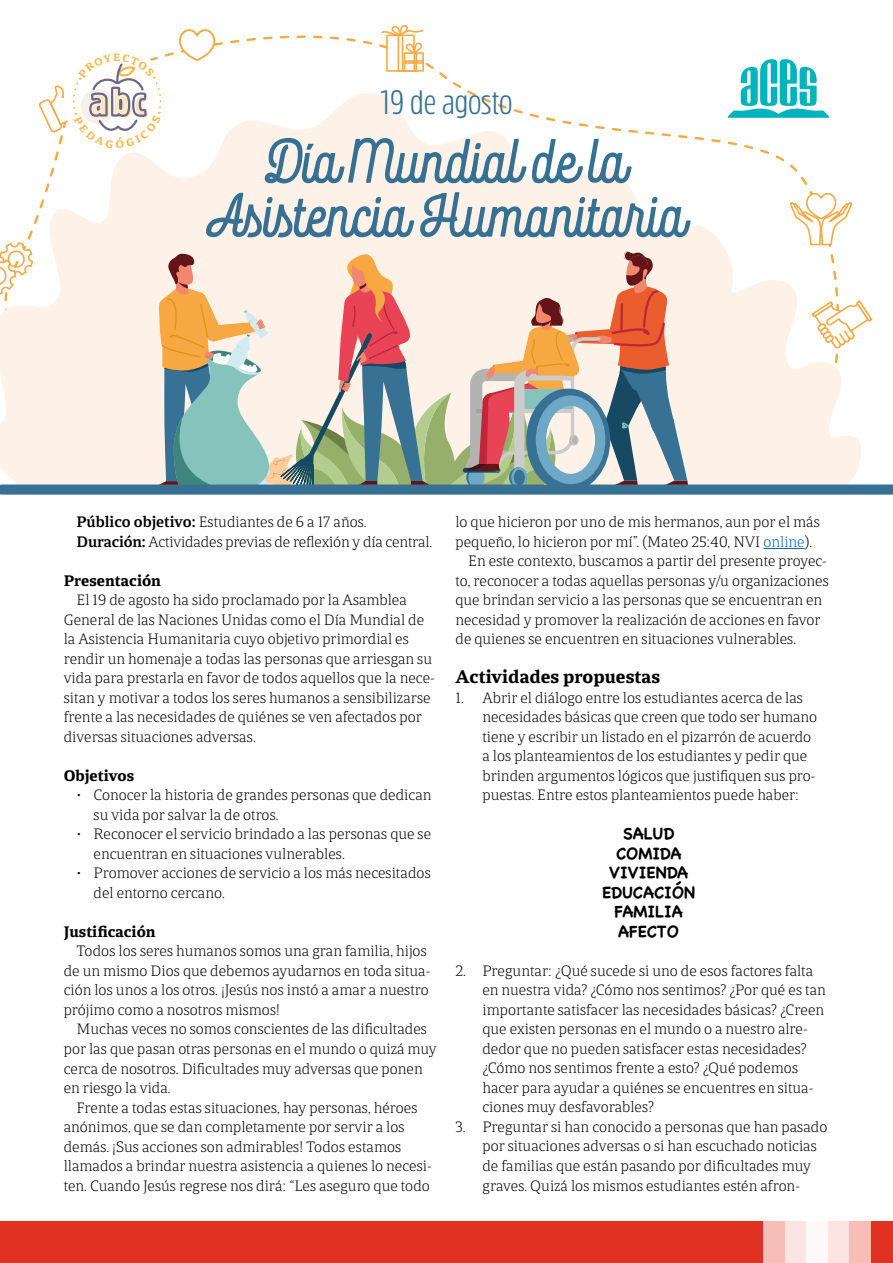
<style>
.page{position:relative;width:893px;height:1263px;background:#fff}
.page>*{position:absolute;margin:0;border:0;box-sizing:border-box;transform-origin:0 0}
.t1{font:900 54px/54px "Rockeby Sc One";color:#367194;text-align:center}
.t2{font:33.75px "Rockeby Cd";color:#367194}
.t3{font:700 19.5px "Calicanto";color:#000}
.t4{font:300 16.5px/19.5px "Calicanto";color:#000}
.t5{font:700 16.5px/19.5px "Chalkboard SE";color:#000;text-align:center}
.t6{font:700 16.5px "Calicanto";color:#000}
.s1{font-weight:600}
.s2{color:#0563c1}
</style>
<div class="page">
<div style="left:0;top:1221px;width:763px;height:42px;background:#e03123"></div>
<div style="left:785px;top:1221px;width:21px;height:42px;background:#fbe4e2"></div>
<div style="left:806px;top:1221px;width:22px;height:42px;background:#fef9f9"></div>
<div style="left:763px;top:1221px;width:22px;height:42px;background:#f6beb6"></div>
<div style="left:828px;top:1221px;width:22px;height:42px;background:#fbe4e2"></div>
<div style="left:871px;top:1221px;width:22px;height:42px;background:#e03123"></div>
<div style="left:850px;top:1221px;width:21px;height:42px;background:#f6beb6"></div>
<svg style="left:47px;top:90px;width:783px;height:94px"></svg>
<div style="left:386px;top:34px;width:29px;height:38px;border:2px solid #f7a842"></div>
<div style="left:398px;top:34px;width:5px;height:38px;border:2px solid #f7a842"></div>
<div style="left:404px;top:52px;width:20px;height:20px;border:2px solid #f7a842"></div>
<div style="left:414px;top:52px;width:3px;height:20px;border:2px solid #f7a842"></div>
<svg style="left:380px;top:24px;width:47px;height:47px"></svg>
<svg style="left:0;top:184px;width:893px;height:311px"></svg>
<hr style="left:763px;top:548px;width:42px;height:1px;background:#0563c1">
<svg style="left:728px;top:59px;width:101px;height:59px"></svg>
<svg style="left:39px;top:29px;width:191px;height:119px"></svg>
<h2 class="t2" style="left:380px;top:83px;width:133px">19 de agosto</h2>
<h1 class="t1" style="left:208px;top:137px;width:479px">Día Mundial de la<br>Asistencia Humanitaria</h1>
<p class="t4" style="left:77px;top:512px;width:357px"><span class="s1">Público objetivo:</span> Estudiantes de 6 a 17 años.<br><span class="s1">Duración:</span> Actividades previas de reflexión y día central.</p>
<p class="t6" style="left:64px;top:570px;width:99px">Presentación</p>
<p class="t4" style="left:64px;top:590px;width:372px;text-indent:13px">El 19 de agosto ha sido proclamado por la Asamblea General de las Naciones Unidas como el Día Mundial de la Asistencia Humanitaria cuyo objetivo primordial es rendir un homenaje a todas las personas que arriesgan su vida para prestarla en favor de todos aquellos que la nece&shy;sitan y motivar a todos los seres humanos a sensibilizarse frente a las necesidades de quiénes se ven afectados por diversas situaciones adversas.</p>
<p class="t6" style="left:64px;top:765px;width:72px">Objetivos</p>
<p class="t4" style="left:94px;top:785px;width:339px;text-indent:-17px">• Conocer la historia de grandes personas que dedican su vida por salvar la de otros.</p>
<p class="t4" style="left:94px;top:824px;width:339px;text-indent:-17px">• Reconocer el servicio brindado a las personas que se encuentran en situaciones vulnerables.</p>
<p class="t4" style="left:94px;top:863px;width:339px;text-indent:-17px">• Promover acciones de servicio a los más necesitados del entorno cercano.</p>
<p class="t6" style="left:64px;top:921px;width:94px">Justificación</p>
<p class="t4" style="left:64px;top:941px;width:368px;text-indent:13px">Todos los seres humanos somos una gran familia, hijos de un mismo Dios que debemos ayudarnos en toda situa&shy;ción los unos a los otros. ¡Jesús nos instó a amar a nuestro prójimo como a nosotros mismos!</p>
<p class="t4" style="left:64px;top:1019px;width:374px;text-indent:13px">Muchas veces no somos conscientes de las dificultades por las que pasan otras personas en el mundo o quizá muy cerca de nosotros. Dificultades muy adversas que ponen en riesgo la vida.</p>
<p class="t4" style="left:64px;top:1097px;width:369px;text-indent:13px">Frente a todas estas situaciones, hay personas, héroes anónimos, que se dan completamente por servir a los demás. ¡Sus acciones son admirables! Todos estamos llamados a brindar nuestra asistencia a quienes lo necesi&shy;ten. Cuando Jesús regrese nos dirá: “Les aseguro que todo</p>
<p class="t4" style="left:455px;top:512px;width:366px">lo que hicieron por uno de mis hermanos, aun por el más</p>
<p class="t4" style="left:455px;top:532px;width:358px">pequeño, lo hicieron por mí”. (Mateo 25:40, NVI <span class="s2">online</span>).</p>
<p class="t4" style="left:468px;top:551px;width:360px">En este contexto, buscamos a partir del presente proyec-</p>
<p class="t4" style="left:455px;top:571px;width:375px">to, reconocer a todas aquellas personas y/u organizaciones</p>
<p class="t4" style="left:455px;top:590px;width:368px">que brindan servicio a las personas que se encuentran en</p>
<p class="t4" style="left:455px;top:610px;width:367px">necesidad y promover la realización de acciones en favor</p>
<p class="t4" style="left:455px;top:629px;width:342px">de quienes se encuentren en situaciones vulnerables.</p>
<p class="t3" style="left:455px;top:665px;width:206px">Actividades propuestas</p>
<p class="t4" style="left:482px;top:688px;width:336px;text-indent:-27px">1. Abrir el diálogo entre los estudiantes acerca de las necesidades básicas que creen que todo ser humano tiene y escribir un listado en el pizarrón de acuerdo a los planteamientos de los estudiantes y pedir que brinden argumentos lógicos que justifiquen sus pro&shy;puestas. Entre estos planteamientos puede haber:</p>
<p class="t5" style="left:602px;top:824px;width:95px">SALUD<br>COMIDA<br>VIVIENDA<br>EDUCACIÓN<br>FAMILIA<br>AFECTO</p>
<p class="t4" style="left:482px;top:961px;width:345px;text-indent:-27px">2. Preguntar: ¿Qué sucede si uno de esos factores falta en nuestra vida? ¿Cómo nos sentimos? ¿Por qué es tan importante satisfacer las necesidades básicas? ¿Creen que existen personas en el mundo o a nuestro alre&shy;dedor que no pueden satisfacer estas necesidades? ¿Cómo nos sentimos frente a esto? ¿Qué podemos hacer para ayudar a quiénes se encuentres en situa&shy;ciones muy desfavorables?</p>
<p class="t4" style="left:482px;top:1117px;width:346px;text-indent:-27px">3. Preguntar si han conocido a personas que han pasado por situaciones adversas o si han escuchado noticias de familias que están pasando por dificultades muy graves. Quizá los mismos estudiantes estén afron-</p>
</div>
